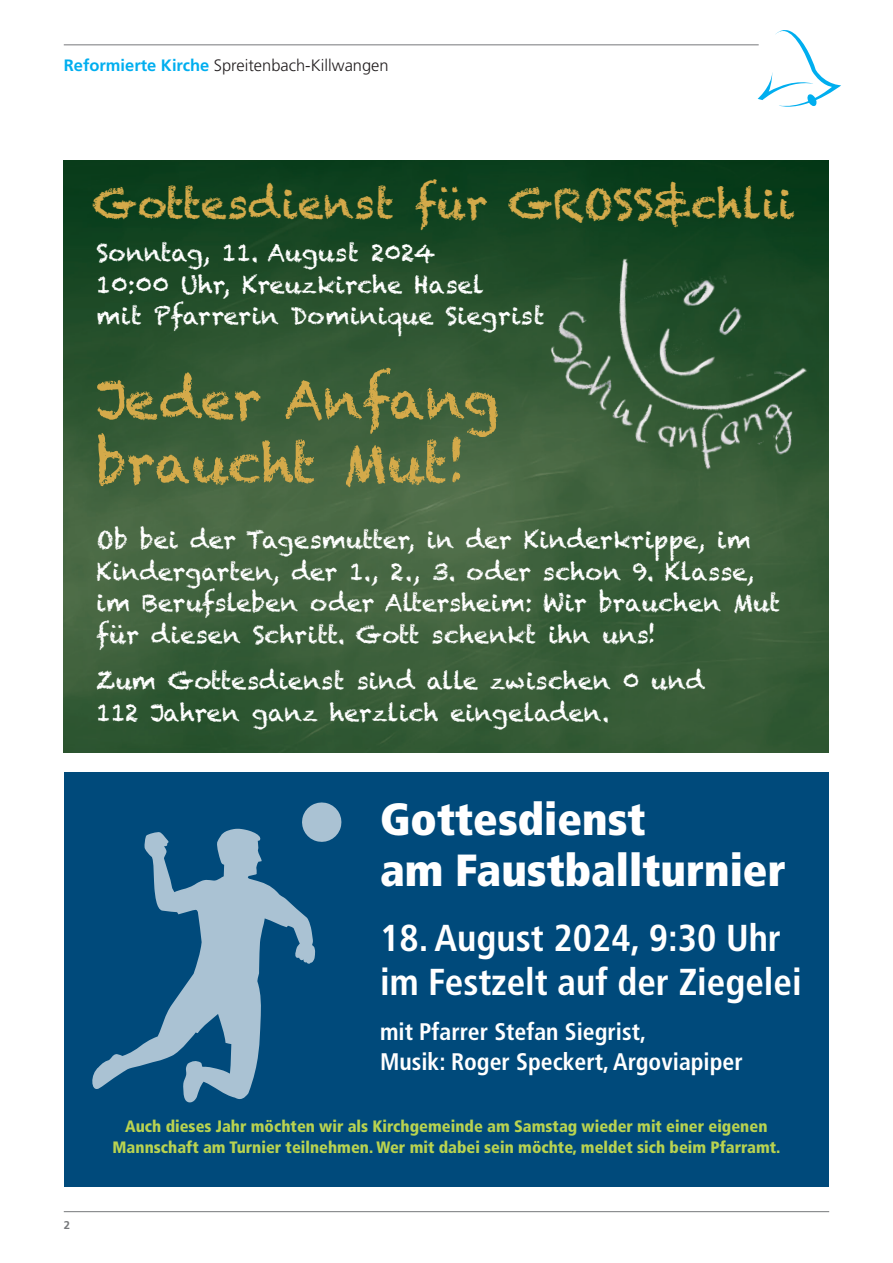
<style>
.page{position:relative;width:893px;height:1263px;background:#fff}
.page>*{position:absolute;margin:0;border:0;box-sizing:border-box;transform-origin:0 0}
.t1{font:53.25px/63.9px "Chalkduster";color:#d4aa4a}
.t2{font:900 condensed 45px/51px "Frutiger";color:#fff}
.t3{font:40.95px "Chalkduster";color:#d4aa4a}
.t4{font:700 condensed 37.5px/43.5px "Frutiger";color:#fff}
.t5{font:24px/31.5px "Chalkduster";color:#fff}
.t6{font:700 condensed 24px/30px "Frutiger";color:#fff}
.t7{font:900 condensed 16.5px/21px "Frutiger";color:#b9d350;text-align:center}
.t8{font:300 16.5px "Frutiger";color:#231f20}
.t9{font:700 11.25px "Frutiger";color:#76787b}
.s1{font-weight:700;color:#00aeef}
</style>
<div class="page">
<hr style="left:64px;top:45px;width:695px;height:1px;background:#76787b">
<hr style="left:64px;top:1211px;width:765px;height:1px;background:#76787b">
<svg style="left:758px;top:30px;width:83px;height:77px"></svg>
<img style="left:63px;top:160px;width:766px;height:593px">
<img style="left:541px;top:247px;width:275px;height:238px">
<div style="left:64px;top:772px;width:765px;height:415px;background:#004a7b"></div>
<svg style="left:90px;top:829px;width:225px;height:275px;fill:#004a7b"></svg>
<svg style="left:300px;top:802px;width:42px;height:42px"></svg>
<p class="t8" style="left:64px;top:56px;width:326px"><span class="s1">Reformierte Kirche</span> Spreitenbach-Killwangen</p>
<h3 class="t3" style="left:93px;top:180px;width:703px">Gottesdienst für GROSS&amp;chlii</h3>
<p class="t5" style="left:97px;top:237px;width:450px">Sonntag, 11. August 2024<br>10:00 Uhr, Kreuzkirche Hasel<br>mit Pfarrerin Dominique Siegrist</p>
<h1 class="t1" style="left:96px;top:368px;width:405px">Jeder Anfang braucht Mut!</h1>
<p class="t5" style="left:97px;top:524px;width:685px">Ob bei der Tagesmutter, in der Kinderkrippe, im Kindergarten, der 1., 2., 3. oder schon 9. Klasse, im Berufsleben oder Altersheim: Wir brauchen Mut für diesen Schritt. Gott schenkt ihn uns!</p>
<p class="t5" style="left:97px;top:665px;width:609px">Zum Gottesdienst sind alle zwischen 0 und<br>112 Jahren ganz herzlich eingeladen.</p>
<h2 class="t2" style="left:380px;top:794px;width:407px">Gottesdienst<br>am Faustballturnier</h2>
<h3 class="t4" style="left:380px;top:917px;width:423px">18. August 2024, 9:30 Uhr im Festzelt auf der Ziegelei</h3>
<p class="t6" style="left:380px;top:1016px;width:364px">mit Pfarrer Stefan Siegrist,<br>Musik: Roger Speckert, Argoviapiper</p>
<p class="t9" style="left:64px;top:1218px;width:8px">2</p>
<p class="t7" style="left:113px;top:1116px;width:669px">Auch dieses Jahr möchten wir als Kirchgemeinde am Samstag wieder mit einer eigenen<br>Mannschaft am Turnier teilnehmen. Wer mit dabei sein möchte, meldet sich beim Pfarramt.</p>
</div>
